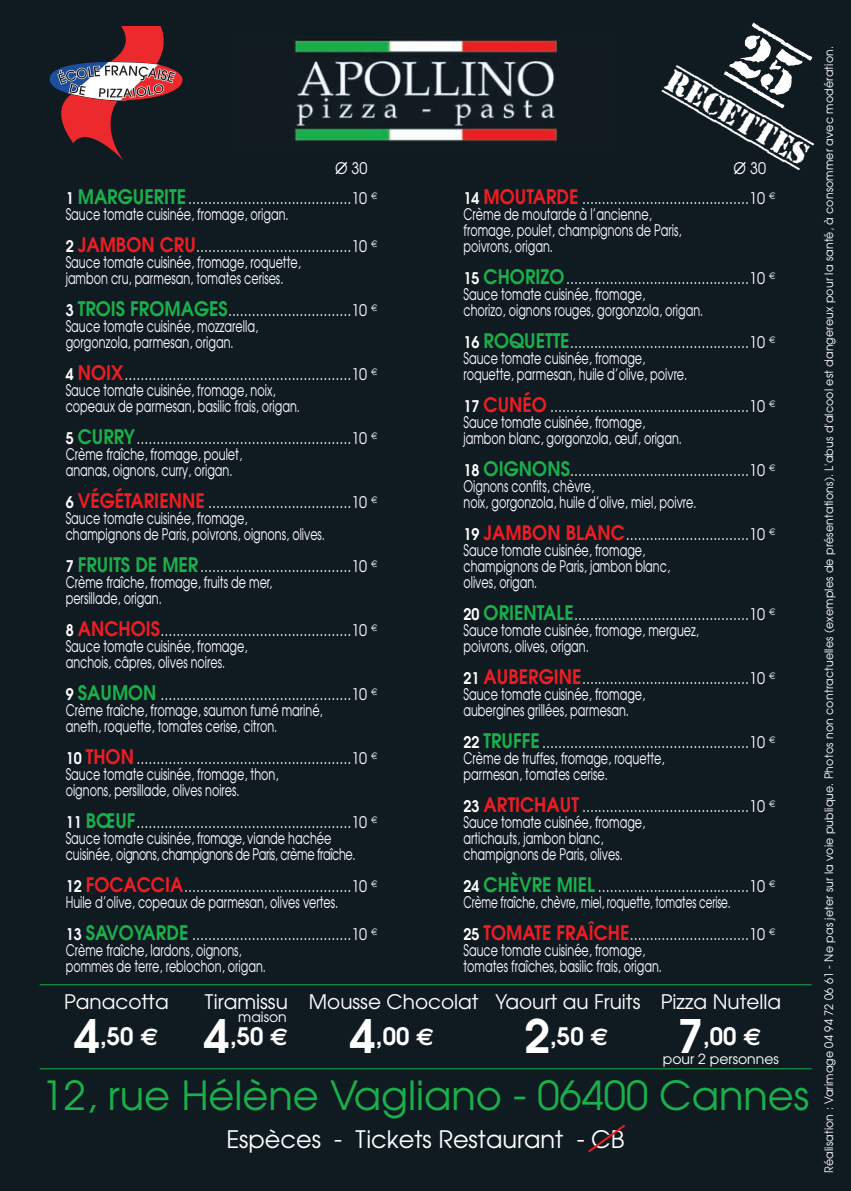
<style>
.page{position:relative;width:851px;height:1191px;background:#fff}
.page>*{position:absolute;margin:0;border:0;box-sizing:border-box;transform-origin:0 0}
.t1{font:40px "Avant Garde";color:#1ab04b}
.t2{font:700 32px "Top Secret";color:#fff}
.t3{font:24px "Avant Garde";color:#fff}
.t4{font:600 24px "Avant Garde";color:#fff}
.t5{font:20px "Avant Garde";color:#fff}
.t6{font:16px/16px "Avant Garde";color:#fff;scale:.9 1}
.t7{font:16px/16px "Avant Garde";letter-spacing:-.03em;color:#fff;scale:.9 1}
.t8{font:14px "Avant Garde";color:#fff}
.t9{font:11.6px "Avant Garde";letter-spacing:.015em;color:#fff;scale:.95 1}
.s1{font-weight:600}
.s2{font-weight:600;font-size:20px;color:#1ab04b}
.s3{font-weight:600;font-size:20px;color:#ee1d23}
.s4{font-size:46px}
.s5{font-family:"Euro Sans";font-weight:700}
</style>
<div class="page">
<div style="left:0;top:0;width:850px;height:1191px;background:#101a21"></div>
<img style="left:293px;top:35px;width:265px;height:107px">
<svg style="left:335px;top:162px;width:13px;height:13px"></svg>
<svg style="left:734px;top:162px;width:12px;height:13px"></svg>
<hr style="left:40px;top:1068px;width:771px;height:1px;background:#1ab04b">
<hr style="left:40px;top:984px;width:771px;height:1px;background:#1ab04b">
<svg style="left:588px;top:1124px;width:38px;height:29px"></svg>
<svg style="left:50px;top:26px;width:132px;height:135px"></svg>
<h2 class="t2" style="left:678px;top:62px;width:160px;rotate:30deg">recettes</h2>
<p class="t6" style="left:335px;top:160px;width:38px">O 30</p>
<p class="t6" style="left:733px;top:160px;width:38px">O 30</p>
<p class="t6" style="left:66px;top:190px;width:348px"><span class="s1">1</span> <span class="s2">MARGUERITE</span>.........................................10 <sup>€<br></sup>Sauce tomate cuisinée, fromage, origan.</p>
<p class="t6" style="left:66px;top:238px;width:348px"><span class="s1">2</span> <span class="s3">JAMBON CRU</span>.......................................10 <sup>€<br></sup>Sauce tomate cuisinée, fromage, roquette,<br>jambon cru, parmesan, tomates cerises.</p>
<p class="t6" style="left:66px;top:302px;width:348px"><span class="s1">3</span> <span class="s2">TROIS FROMAGES</span>...............................10 <sup>€<br></sup>Sauce tomate cuisinée, mozzarella,<br>gorgonzola, parmesan, origan.</p>
<p class="t6" style="left:66px;top:366px;width:348px"><span class="s1">4</span> <span class="s3">NOIX</span>.........................................................10 <sup>€<br></sup>Sauce tomate cuisinée, fromage, noix,<br>copeaux de parmesan, basilic frais, origan.</p>
<p class="t6" style="left:66px;top:430px;width:348px"><span class="s1">5</span> <span class="s2">CURRY</span>......................................................10 <sup>€<br></sup>Crème fraîche, fromage, poulet,<br>ananas, oignons, curry, origan.</p>
<p class="t6" style="left:66px;top:494px;width:348px"><span class="s1">6</span> <span class="s3">VÉGÉTARIENNE</span> ....................................10 <sup>€<br></sup>Sauce tomate cuisinée, fromage,<br>champignons de Paris, poivrons, oignons, olives.</p>
<p class="t6" style="left:66px;top:558px;width:348px"><span class="s1">7</span> <span class="s2">FRUITS DE MER</span>......................................10 <sup>€<br></sup>Crème fraîche, fromage, fruits de mer,<br>persillade, origan.</p>
<p class="t6" style="left:66px;top:622px;width:348px"><span class="s1">8</span> <span class="s3">ANCHOIS</span>................................................10 <sup>€<br></sup>Sauce tomate cuisinée, fromage,<br>anchois, câpres, olives noires.</p>
<p class="t6" style="left:66px;top:686px;width:348px"><span class="s1">9</span> <span class="s2">SAUMON</span> ................................................10 <sup>€<br></sup>Crème fraîche, fromage, saumon fumé mariné,<br>aneth, roquette, tomates cerise, citron.</p>
<p class="t6" style="left:66px;top:750px;width:348px"><span class="s1">10</span> <span class="s3">THON</span> ......................................................10 <sup>€<br></sup>Sauce tomate cuisinée, fromage, thon,<br>oignons, persillade, olives noires.</p>
<p class="t7" style="left:66px;top:814px;width:348px"><span class="s1">11</span> <span class="s2">BŒUF</span>......................................................10 <sup>€<br></sup>Sauce tomate cuisinée, fromage, viande hachée cuisinée, oignons, champignons de Paris, crème fraîche.</p>
<p class="t6" style="left:66px;top:878px;width:348px"><span class="s1">12</span> <span class="s3">FOCACCIA</span>..........................................10 <sup>€<br></sup>Huile d’olive, copeaux de parmesan, olives vertes.</p>
<p class="t6" style="left:66px;top:926px;width:348px"><span class="s1">13</span> <span class="s2">SAVOYARDE</span> ........................................10 <sup>€<br></sup>Crème fraîche, lardons, oignons,<br>pommes de terre, reblochon, origan.</p>
<p class="t6" style="left:463px;top:190px;width:348px"><span class="s1">14</span> <span class="s3">MOUTARDE</span> ..........................................10 <sup>€ </sup>Crème de moutarde à l’ancienne,<br>fromage, poulet, champignons de Paris,<br>poivrons, origan.</p>
<p class="t6" style="left:463px;top:270px;width:348px"><span class="s1">15</span> <span class="s2">CHORIZO</span>..............................................10 <sup>€<br></sup>Sauce tomate cuisinée, fromage,<br>chorizo, oignons rouges, gorgonzola, origan.</p>
<p class="t6" style="left:463px;top:334px;width:348px"><span class="s1">16</span> <span class="s2">ROQUETTE</span>.............................................10 <sup>€<br></sup>Sauce tomate cuisinée, fromage,<br>roquette, parmesan, huile d’olive, poivre.</p>
<p class="t6" style="left:463px;top:398px;width:348px"><span class="s1">17</span> <span class="s3">CUNÉO</span> ..................................................10 <sup>€<br></sup>Sauce tomate cuisinée, fromage,<br>jambon blanc, gorgonzola, œuf, origan.</p>
<p class="t6" style="left:463px;top:462px;width:348px"><span class="s1">18</span> <span class="s2">OIGNONS</span>.............................................10 <sup>€<br></sup>Oignons confits, chèvre,<br>noix, gorgonzola, huile d’olive, miel, poivre.</p>
<p class="t6" style="left:463px;top:526px;width:348px"><span class="s1">19</span> <span class="s3">JAMBON BLANC</span>...............................10 <sup>€ </sup>Sauce tomate cuisinée, fromage,<br>champignons de Paris, jambon blanc,<br>olives, origan.</p>
<p class="t6" style="left:463px;top:606px;width:348px"><span class="s1">20</span> <span class="s2">ORIENTALE</span>............................................10 <sup>€<br></sup>Sauce tomate cuisinée, fromage, merguez,<br>poivrons, olives, origan.</p>
<p class="t6" style="left:463px;top:670px;width:348px"><span class="s1">21</span> <span class="s3">AUBERGINE</span>..........................................10 <sup>€<br></sup>Sauce tomate cuisinée, fromage,<br>aubergines grillées, parmesan.</p>
<p class="t6" style="left:463px;top:734px;width:348px"><span class="s1">22</span> <span class="s2">TRUFFE</span> ....................................................10 <sup>€<br></sup>Crème de truffes, fromage, roquette,<br>parmesan, tomates cerise.</p>
<p class="t6" style="left:463px;top:798px;width:348px"><span class="s1">23</span> <span class="s3">ARTICHAUT</span> ..........................................10 <sup>€ </sup>Sauce tomate cuisinée, fromage,<br>artichauts, jambon blanc,<br>champignons de Paris, olives.</p>
<p class="t6" style="left:463px;top:878px;width:348px"><span class="s1">24</span> <span class="s2">CHÈVRE MIEL</span> ......................................10 <sup>€<br></sup>Crème fraîche, chèvre, miel, roquette, tomates cerise.</p>
<p class="t6" style="left:463px;top:926px;width:348px"><span class="s1">25</span> <span class="s3">TOMATE FRAÎCHE</span>..............................10 <sup>€<br></sup>Sauce tomate cuisinée, fromage,<br>tomates fraîches, basilic frais, origan.</p>
<p class="t5" style="left:309px;top:990px;width:171px">Mousse Chocolat</p>
<p class="t5" style="left:64px;top:990px;width:106px">Panacotta</p>
<p class="t5" style="left:205px;top:990px;width:85px">Tiramissu</p>
<p class="t8" style="left:238px;top:1008px;width:50px">maison</p>
<p class="t5" style="left:495px;top:990px;width:146px">Yaourt au Fruits</p>
<p class="t5" style="left:660px;top:990px;width:122px">Pizza Nutella</p>
<h3 class="t4" style="left:524px;top:1023px;width:85px"><span class="s4">2</span>,50 <span class="s5">€</span></h3>
<h3 class="t4" style="left:74px;top:1023px;width:85px"><span class="s4">4</span>,50 <span class="s5">€</span></h3>
<h3 class="t4" style="left:204px;top:1023px;width:85px"><span class="s4">4</span>,50 <span class="s5">€</span></h3>
<h3 class="t4" style="left:350px;top:1023px;width:85px"><span class="s4">4</span>,00 <span class="s5">€</span></h3>
<h3 class="t4" style="left:677px;top:1023px;width:85px"><span class="s4">7</span>,00 <span class="s5">€</span></h3>
<p class="t8" style="left:662px;top:1051px;width:117px">pour 2 personnes</p>
<h1 class="t1" style="left:41px;top:1073px;width:769px">12, rue Hélène Vagliano - 06400 Cannes</h1>
<h3 class="t3" style="left:226px;top:1125px;width:399px">Espèces - Tickets Restaurant - CB</h3>
<p class="t9" style="left:822px;top:1172px;width:1187px;rotate:-90deg">Réalisation : Varimage 04 94 72 06 61 - Ne pas jeter sur la voie publique. Photos non contractuelles (exemples de présentations). L'abus d'alcool est dangereux pour la santé, à consommer avec modération.</p>
</div>
